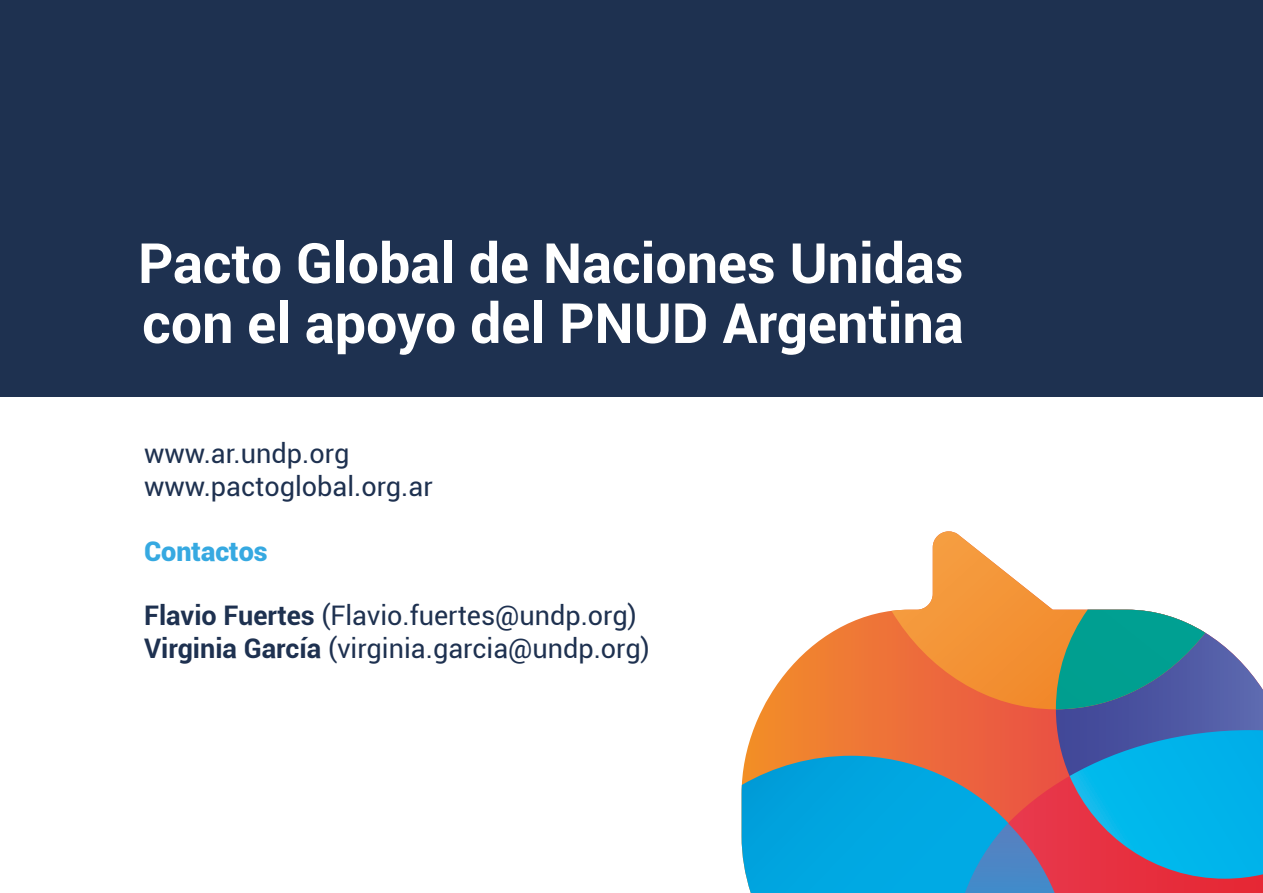
<style>
.page{position:relative;width:1263px;height:893px;background:#fff}
.page>*{position:absolute;margin:0;border:0;box-sizing:border-box;transform-origin:0 0}
.t1{font:700 55.5px/60px "Roboto";color:#fff}
.t2{font:27px/32.4px "Roboto";color:#1e3150}
.t3{font:900 27px "Roboto";color:#36a9e1}
.s1{font-weight:700}
</style>
<div class="page">
<div style="left:0;top:0;width:1263px;height:396px;background:#1e3150"></div>
<svg style="left:745px;top:611px;width:311px;height:145px"></svg>
<svg style="left:961px;top:730px;width:302px;height:163px;background:#e8413f"></svg>
<svg style="left:1056px;top:632px;width:207px;height:221px;background:#7b6da5"></svg>
<svg style="left:1069px;top:730px;width:194px;height:149px;background:#2c96c8"></svg>
<svg style="left:741px;top:756px;width:314px;height:137px;background:#3794bd"></svg>
<svg style="left:891px;top:531px;width:245px;height:178px"></svg>
<svg style="left:1056px;top:610px;width:149px;height:99px;background:#2c9092"></svg>
<h1 class="t1" style="left:138px;top:231px;width:827px">Pacto Global de Naciones Unidas con el apoyo del PNUD Argentina</h1>
<p class="t2" style="left:144px;top:437px;width:290px">www.ar.undp.org www.pactoglobal.org.ar</p>
<p class="t3" style="left:144px;top:532px;width:125px">Contactos</p>
<p class="t2" style="left:144px;top:599px;width:507px"><span class="s1">Flavio Fuertes</span> (Flavio.fuertes@undp.org)<br><span class="s1">Virginia García</span> (virginia.garcia@undp.org)</p>
</div>
